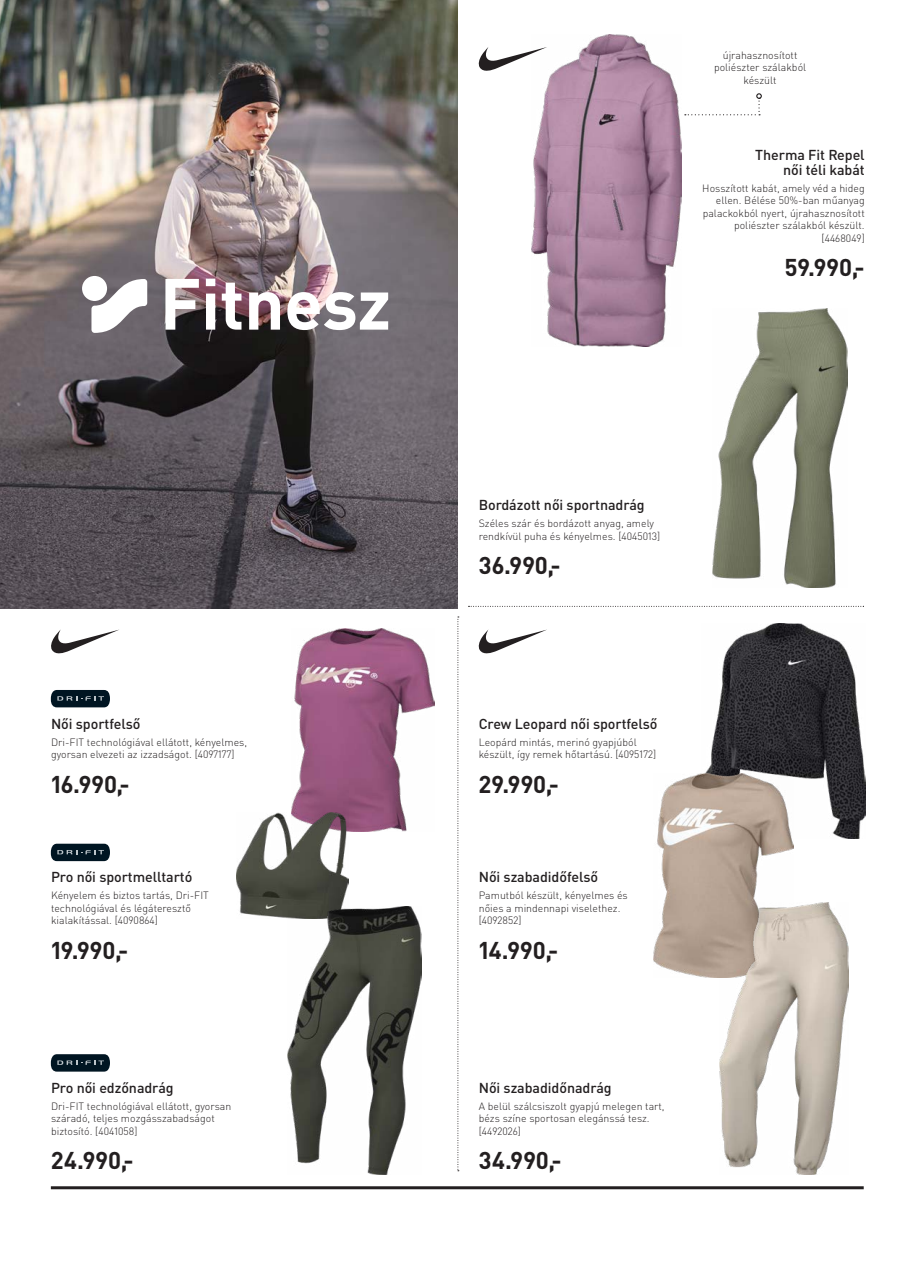
<style>
.page{position:relative;width:915px;height:1263px;background:#fff}
.page>*{position:absolute;margin:0;border:0;box-sizing:border-box;transform-origin:0 0}
.Erlebinsbereich{font:700 71.25px "DIN Pro";letter-spacing:-.01em;color:#fff}
.Preis_S_faerbig{font:700 24px "DIN Pro";color:#231f20}
.TI_1_Produktbezeichn{font:500 14.25px/15px "DIN Pro";letter-spacing:-.005em;color:#231f20;text-align:right}
.TI_2_Text{font:300 10.5px/12.6px "DIN Pro";color:#231f20}
</style>
<div class="page">
<hr style="left:51px;top:1186px;width:812px;height:3px;background:#231f20">
<img style="left:0;top:0;width:457px;height:608px">
<svg style="left:468px;top:606px;width:395px;height:1px"></svg>
<svg style="left:457px;top:617px;width:2px;height:554px"></svg>
<img style="left:291px;top:628px;width:143px;height:203px">
<img style="left:237px;top:812px;width:112px;height:106px">
<img style="left:705px;top:623px;width:160px;height:215px">
<img style="left:653px;top:773px;width:140px;height:205px">
<img style="left:287px;top:906px;width:134px;height:268px">
<img style="left:719px;top:902px;width:128px;height:273px">
<img style="left:531px;top:34px;width:150px;height:312px">
<svg style="left:478px;top:47px;width:69px;height:24px"></svg>
<svg style="left:478px;top:629px;width:69px;height:24px"></svg>
<svg style="left:51px;top:629px;width:68px;height:24px"></svg>
<div style="left:82px;top:276px;width:25px;height:25px;background:#fff;border-radius:50%"></div>
<svg style="left:91px;top:279px;width:56px;height:54px"></svg>
<svg style="left:51px;top:690px;width:59px;height:17px"></svg>
<svg style="left:51px;top:844px;width:59px;height:17px"></svg>
<svg style="left:51px;top:1054px;width:59px;height:17px"></svg>
<img style="left:712px;top:308px;width:135px;height:279px">
<svg style="left:684px;top:93px;width:77px;height:22px"></svg>
<p class="Erlebinsbereich" style="left:159px;top:244px;width:233px">Fitnesz</p>
<p class="TI_1_Produktbezeichn" style="left:51px;top:715px;width:91px">Női sportfelső</p>
<p class="TI_2_Text" style="left:51px;top:735px;width:197px">Dri-FIT technológiával ellátott, kényelmes, gyorsan elvezeti az izzadságot. [4097177]</p>
<p class="Preis_S_faerbig" style="left:51px;top:764px;width:80px">16.990,-</p>
<p class="TI_1_Produktbezeichn" style="left:51px;top:868px;width:143px">Pro női sportmelltartó</p>
<p class="TI_2_Text" style="left:51px;top:888px;width:159px">Kényelem és biztos tartás, Dri-FIT technológiával és légáteresztő kialakítással. [4090864]</p>
<p class="Preis_S_faerbig" style="left:51px;top:930px;width:79px">19.990,-</p>
<p class="TI_1_Produktbezeichn" style="left:51px;top:1079px;width:124px">Pro női edzőnadrág</p>
<p class="TI_2_Text" style="left:51px;top:1099px;width:182px">Dri-FIT technológiával ellátott, gyorsan száradó, teljes mozgásszabadságot biztosító. [4041058]</p>
<p class="Preis_S_faerbig" style="left:51px;top:1141px;width:84px">24.990,-</p>
<p class="TI_2_Text" style="left:713px;top:48px;width:94px;text-align:center">újrahasznosított poliészter szálakból készült</p>
<p class="TI_1_Produktbezeichn" style="left:755px;top:146px;width:111px">Therma Fit Repel női téli kabát</p>
<p class="TI_2_Text" style="left:702px;top:181px;width:164px;text-align:right">Hosszított kabát, amely véd a hideg ellen. Bélése 50%-ban műanyag palackokból nyert, újrahasznosított poliészter szálakból készült. [4468049]</p>
<p class="Preis_S_faerbig" style="left:784px;top:248px;width:82px">59.990,-</p>
<p class="TI_1_Produktbezeichn" style="left:478px;top:496px;width:167px">Bordázott női sportnadrág</p>
<p class="TI_2_Text" style="left:478px;top:516px;width:183px">Széles szár és bordázott anyag, amely rendkívül puha és kényelmes. [4045013]</p>
<p class="Preis_S_faerbig" style="left:478px;top:545px;width:83px">36.990,-</p>
<p class="TI_1_Produktbezeichn" style="left:478px;top:715px;width:180px">Crew Leopard női sportfelső</p>
<p class="TI_2_Text" style="left:478px;top:735px;width:179px">Leopárd mintás, merinó gyapjúból készült, így remek hőtartású. [4095172]</p>
<p class="Preis_S_faerbig" style="left:478px;top:764px;width:82px">29.990,-</p>
<p class="TI_1_Produktbezeichn" style="left:478px;top:868px;width:121px">Női szabadidőfelső</p>
<p class="TI_2_Text" style="left:478px;top:888px;width:150px">Pamutból készült, kényelmes és nőies a mindennapi viselethez. [4092852]</p>
<p class="Preis_S_faerbig" style="left:478px;top:930px;width:81px">14.990,-</p>
<p class="TI_1_Produktbezeichn" style="left:478px;top:1079px;width:134px">Női szabadidőnadrág</p>
<p class="TI_2_Text" style="left:478px;top:1099px;width:187px">A belül szálcsiszolt gyapjú melegen tart, bézs színe sportosan elegánssá tesz. [4492026]</p>
<p class="Preis_S_faerbig" style="left:478px;top:1141px;width:84px">34.990,-</p>
</div>
